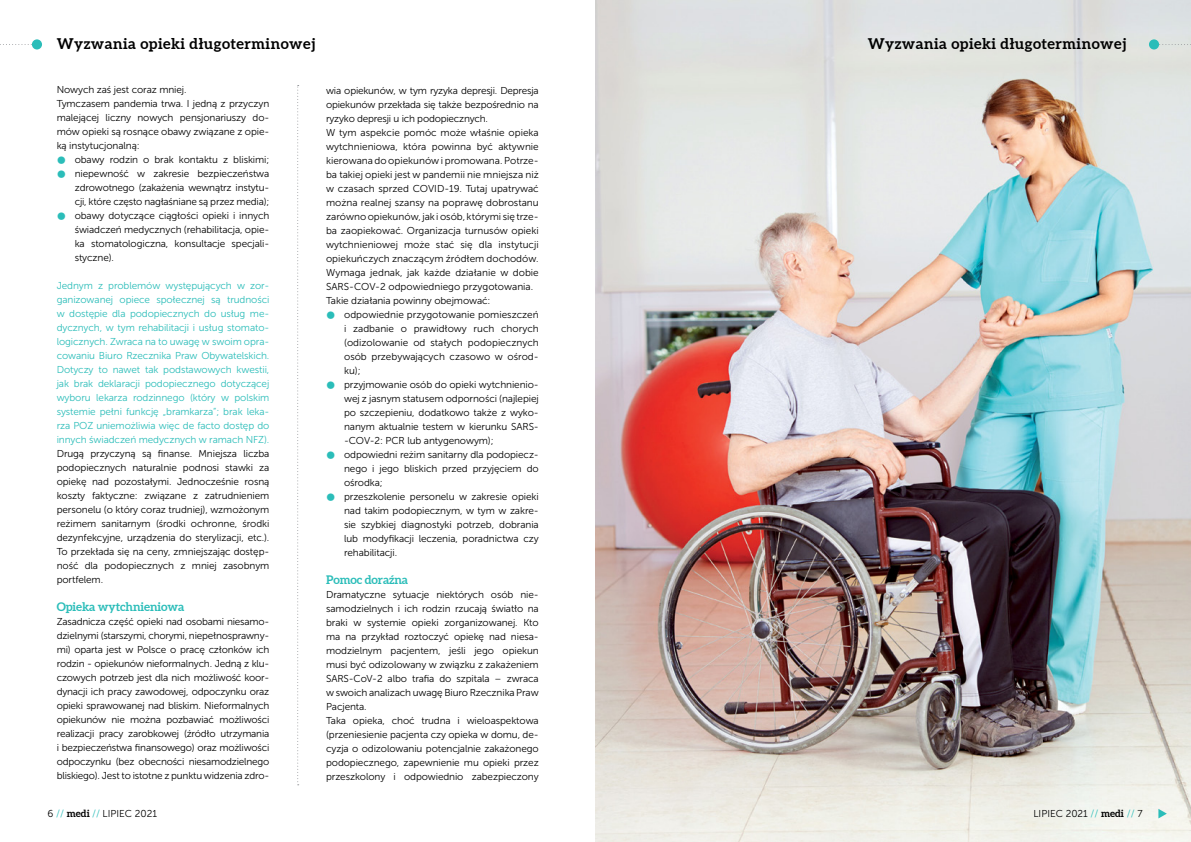
<style>
.page{position:relative;width:1191px;height:842px;background:#fff}
.page>*{position:absolute;margin:0;border:0;box-sizing:border-box;transform-origin:0 0}
.t1{font:700 15px "Aleo";letter-spacing:.03em;color:#000}
.t2{font:700 12px "Aleo";letter-spacing:-.01em;color:#2bbdb9}
.t3{font:10px/14px "Museo Sans 300";letter-spacing:-.01em;color:#000;text-align:justify}
.t4{font:10px/14px "Museo Sans 300";letter-spacing:-.01em;color:#2bbdb9;text-align:justify}
.s1{font-family:"Museo Sans 900";font-size:20px;color:#2bbdb9}
.s2{color:#2bbdb9}
.s3{font-family:"Aleo";font-weight:700}
</style>
<div class="page">
<svg style="left:0;top:44px;width:32px;height:1px"></svg>
<div style="left:32px;top:39px;width:10px;height:11px;background:#2bbdb9;border-radius:50%"></div>
<svg style="left:297px;top:85px;width:2px;height:700px"></svg>
<img style="left:595px;top:0;width:596px;height:842px">
<svg style="left:1159px;top:44px;width:32px;height:1px"></svg>
<div style="left:1149px;top:39px;width:10px;height:11px;background:#2bbdb9;border-radius:50%"></div>
<svg style="left:1158px;top:809px;width:8px;height:9px"></svg>
<h1 class="t1" style="left:57px;top:34px;width:260px">Wyzwania opieki długoterminowej</h1>
<h1 class="t1" style="left:867px;top:34px;width:260px">Wyzwania opieki długoterminowej</h1>
<p class="t3" style="left:57px;top:82px;width:214px;text-align:left">Nowych zaś jest coraz mniej.<br>Tymczasem pandemia trwa. I jedną z przyczyn malejącej liczny nowych pensjonariuszy do&shy;mów opieki są rosnące obawy związane z opie&shy;ką instytucjonalną:</p>
<p class="t3" style="left:57px;top:152px;width:214px"><span class="s1">•</span> obawy rodzin o brak kontaktu z bliskimi;</p>
<p class="t3" style="left:75px;top:166px;width:196px;text-indent:-18px"><span class="s1">•</span> niepewność w zakresie bezpieczeństwa zdrowotnego (zakażenia wewnątrz instytu&shy;cji, które często nagłaśniane są przez media);</p>
<p class="t3" style="left:75px;top:208px;width:196px;text-indent:-18px"><span class="s1">•</span> obawy dotyczące ciągłości opieki i innych świadczeń medycznych (rehabilitacja, opie&shy;ka stomatologiczna, konsultacje specjali&shy;styczne).</p>
<p class="t4" style="left:57px;top:278px;width:214px">Jednym z problemów występujących w zor&shy;ganizowanej opiece społecznej są trudności w dostępie dla podopiecznych do usług me&shy;dycznych, w tym rehabilitacji i usług stomato&shy;logicznych. Zwraca na to uwagę w swoim opra&shy;cowaniu B iuro Rzecznika Praw Obywatelskich.<br>Dotyczy to nawet tak podstawowych kwestii, jak brak deklaracji podopiecznego dotyczącej wyboru lekarza rodzinnego (który w polskim systemie pełni funkcję „bramkarza”; brak leka&shy;rza POZ uniemożliwia więc de facto dostęp do innych świadczeń medycznych w ramach NFZ).</p>
<p class="t3" style="left:57px;top:446px;width:214px">Drugą przyczyną są finanse. Mniejsza liczba podopiecznych naturalnie podnosi stawki za opiekę nad pozostałymi. Jednocześnie rosną koszty faktyczne: związane z zatrudnieniem personelu (o który coraz trudniej), wzmożonym reżimem sanitarnym (środki ochronne, środki dezynfekcyjne, urządzenia do sterylizacji, etc.).<br>To przekłada się na ceny, zmniejszając dostęp&shy;ność dla podopiecznych z mniej zasobnym portfelem.</p>
<p class="t2" style="left:57px;top:599px;width:129px">Opieka wytchnieniowa</p>
<p class="t3" style="left:57px;top:614px;width:214px">Zasadnicza część opieki nad osobami niesamo&shy;dzielnymi (starszymi, chorymi, niepełnosprawny&shy;mi) oparta jest w Polsce o pracę członków ich rodzin - opiekunów nieformalnych. Jedną z klu&shy;czowych potrzeb jest dla nich możliwość koor&shy;dynacji ich pracy zawodowej, odpoczynku oraz opieki sprawowanej nad bliskim. Nieformalnych opiekunów nie można pozbawiać możliwości realizacji pracy zarobkowej (źródło utrzymania i bezpieczeństwa finansowego) oraz możliwości odpoczynku (bez obecności niesamodzielnego bliskiego). Jest to istotne z punktu widzenia zdro-</p>
<p class="t3" style="left:326px;top:84px;width:214px;text-align:left">wia opiekunów, w tym ryzyka depresji. Depresja opiekunów przekłada się także bezpośrednio na ryzyko depresji u ich podopiecznych.<br>W tym aspekcie pomóc może właśnie opieka wytchnieniowa, która powinna być aktywnie kierowana do opiekunów i promowana. Potrze&shy;ba takiej opieki jest w pandemii nie mniejsza niż w czasach sprzed COVID-19. Tutaj upatrywać można realnej szansy na poprawę dobrostanu zarówno opiekunów, jak i osób, którymi się trze&shy;ba zaopiekować. Organizacja turnusów opieki wytchnieniowej może stać się dla instytucji opiekuńczych znaczącym źródłem dochodów.<br>Wymaga jednak, jak każde działanie w dobie SARS-COV-2 odpowiedniego przygotowania.<br>Takie działania powinny obejmować:</p>
<p class="t3" style="left:344px;top:308px;width:196px;text-indent:-18px"><span class="s1">•</span> odpowiednie przygotowanie pomieszczeń i zadbanie o prawidłowy ruch chorych (odizolowanie od stałych podopiecznych osób przebywających czasowo w ośrod&shy;ku);</p>
<p class="t3" style="left:344px;top:378px;width:196px;text-indent:-18px"><span class="s1">•</span> przyjmowanie osób do opieki wytchnienio&shy;wej z jasnym statusem odporności (najlepiej po szczepieniu, dodatkowo także z wyko&shy;nanym aktualnie testem w kierunku SARS--COV-2: PCR lub antygenowym);</p>
<p class="t3" style="left:344px;top:448px;width:196px;text-indent:-18px"><span class="s1">•</span> odpowiedni reżim sanitarny dla podopiecz&shy;nego i jego bliskich przed przyjęciem do ośrodka;</p>
<p class="t3" style="left:344px;top:490px;width:196px;text-indent:-18px"><span class="s1">•</span> przeszkolenie personelu w zakresie opieki nad takim podopiecznym, w tym w zakre&shy;sie szybkiej diagnostyki potrzeb, dobrania lub modyfikacji leczenia, poradnictwa czy rehabilitacji.</p>
<p class="t2" style="left:326px;top:573px;width:84px">Pomoc doraźna</p>
<p class="t3" style="left:326px;top:588px;width:214px;text-align:left">Dramatyczne sytuacje niektórych osób nie&shy;samodzielnych i ich rodzin rzucają światło na braki w systemie opieki zorganizowanej. Kto ma na przykład roztoczyć opiekę nad niesa&shy;modzielnym pacjentem, jeśli jego opiekun musi być odizolowany w związku z zakażeniem SARS-CoV-2 albo trafia do szpitala – zwraca w swoich analizach uwagę Biuro Rzecznika Praw Pacjenta.<br>Taka opieka, choć trudna i wieloaspektowa (przeniesienie pacjenta czy opieka w domu, de&shy;cyzja o odizolowaniu potencjalnie zakażonego podopiecznego, zapewnienie mu opieki przez przeszkolony i odpowiednio zabezpieczony</p>
<p class="t3" style="left:48px;top:806px;width:111px">6 <span class="s2">//</span> <span class="s3">medi</span> <span class="s2">//</span> LIPIEC 2021</p>
<p class="t3" style="left:1033px;top:806px;width:111px">LIPIEC 2021 <span class="s2">//</span> <span class="s3">medi</span> <span class="s2">//</span> 7</p>
</div>
